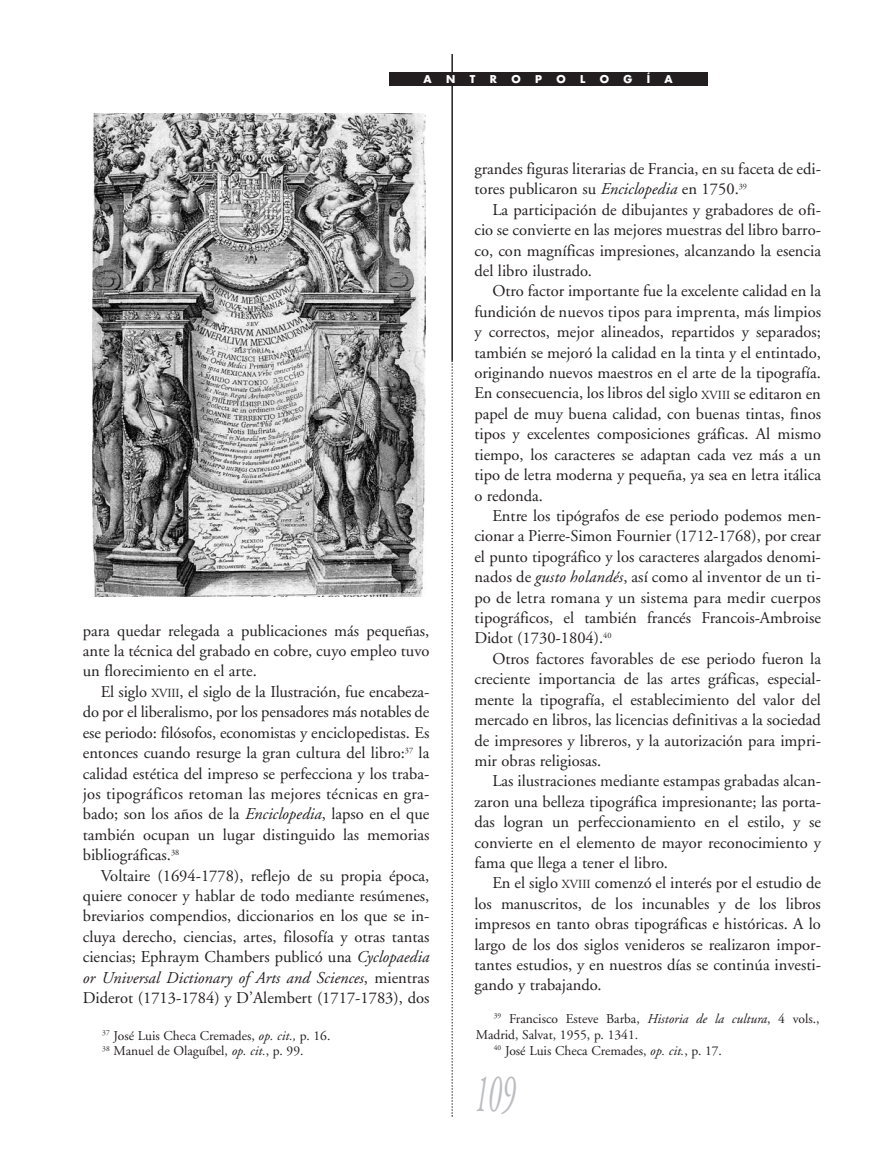
<style>
.page{position:relative;width:893px;height:1170px;background:#fff}
.page>*{position:absolute;margin:0;border:0;box-sizing:border-box;transform-origin:0 0}
.t1{font:italic 54px "Adobe Garamond";color:#bcbdc0;scale:.5 1}
.t2{font:16.5px/20.4px "Adobe Garamond";color:#231f20;text-align:justify}
.t3{font:13.5px/15.9px "Adobe Garamond";color:#231f20}
.t4{font:700 10.5px "Futura";color:#fff}
.s1{font-size:12.3px}
.s2{font-style:italic}
</style>
<div class="page">
<hr style="left:451px;top:54px;width:2px;height:306px;background:#231f20">
<svg style="left:451px;top:360px;width:2px;height:756px"></svg>
<img style="left:92px;top:114px;width:333px;height:482px">
<div style="left:389px;top:72px;width:318px;height:14px;background:#231f20"></div>
<p class="t4" style="left:424px;top:74px;width:10px">A</p>
<p class="t4" style="left:446px;top:74px;width:11px">N</p>
<p class="t4" style="left:470px;top:74px;width:7px">T</p>
<p class="t4" style="left:490px;top:74px;width:9px">R</p>
<p class="t4" style="left:511px;top:74px;width:11px">O</p>
<p class="t4" style="left:535px;top:74px;width:8px">P</p>
<p class="t4" style="left:556px;top:74px;width:11px">O</p>
<p class="t4" style="left:580px;top:74px;width:7px">L</p>
<p class="t4" style="left:600px;top:74px;width:11px">O</p>
<p class="t4" style="left:623px;top:74px;width:10px">G</p>
<p class="t4" style="left:647px;top:74px;width:5px">Í</p>
<p class="t4" style="left:664px;top:74px;width:10px">A</p>
<p class="t2" style="left:83px;top:621px;width:348px">para quedar relegada a publicaciones más pequeñas, ante la técnica del grabado en cobre, cuyo empleo tuvo un florecimiento en el arte.</p>
<p class="t2" style="left:83px;top:683px;width:348px;text-indent:18px">El siglo <span class="s1">XVIII</span>, el siglo de la Ilustración, fue encabeza&shy;do por el liberalismo, por los pensadores más notables de ese periodo: filósofos, economistas y enciclopedistas. Es entonces cuando resurge la gran cultura del libro:<sup>37</sup> la calidad estética del impreso se perfecciona y los traba&shy;jos tipográficos retoman las mejores técnicas en gra&shy;bado; son los años de la <span class="s2">Enciclopedia</span>, lapso en el que también ocupan un lugar distinguido las memorias bibliográficas.<sup>38</sup></p>
<p class="t2" style="left:83px;top:866px;width:348px;text-indent:18px">Voltaire (1694-1778), reflejo de su propia época, quiere conocer y hablar de todo mediante resúmenes, breviarios compendios, diccionarios en los que se in&shy;cluya derecho, ciencias, artes, filosofía y otras tantas ciencias; Ephraym Chambers publicó una <span class="s2">Cyclopaedia or Universal Dictionary of Arts and Sciences</span>, mientras Diderot (1713-1784) y D’Alembert (1717-1783), dos</p>
<p class="t3" style="left:102px;top:1028px;width:230px"><sup>37</sup> José Luis Checa Cremades, <span class="s2">op. cit.,</span> p. 16.<br><sup>38</sup> Manuel de Olaguíbel, <span class="s2">op. cit.</span>, p. 99.</p>
<p class="t2" style="left:474px;top:160px;width:348px">grandes figuras literarias de Francia, en su faceta de edi&shy;tores publicaron su <span class="s2">Enciclopedia</span> en 1750.<sup>39</sup></p>
<p class="t2" style="left:474px;top:201px;width:348px;text-indent:18px">La participación de dibujantes y grabadores de ofi&shy;cio se convierte en las mejores muestras del libro barro&shy;co, con magníficas impresiones, alcanzando la esencia del libro ilustrado.</p>
<p class="t2" style="left:474px;top:282px;width:348px;text-indent:18px">Otro factor importante fue la excelente calidad en la fundición de nuevos tipos para imprenta, más limpios y correctos, mejor alineados, repartidos y separados; también se mejoró la calidad en la tinta y el entintado, originando nuevos maestros en el arte de la tipografía.<br>En consecuencia, los libros del siglo <span class="s1">XVIII</span> se editaron en papel de muy buena calidad, con buenas tintas, finos tipos y excelentes composiciones gráficas. Al mismo tiempo, los caracteres se adaptan cada vez más a un tipo de letra moderna y pequeña, ya sea en letra itálica o redonda.</p>
<p class="t2" style="left:474px;top:507px;width:348px;text-indent:18px">Entre los tipógrafos de ese periodo podemos men&shy;cionar a Pierre-Simon Fournier (1712-1768), por crear el punto tipográfico y los caracteres alargados denomi&shy;nados de <span class="s2">gusto holandés</span>, así como al inventor de un ti&shy;po de letra romana y un sistema para medir cuerpos tipográficos, el también francés Francois-Ambroise Didot (1730-1804).<sup>40</sup></p>
<p class="t2" style="left:474px;top:649px;width:348px;text-indent:18px">Otros factores favorables de ese periodo fueron la creciente importancia de las artes gráficas, especial&shy;mente la tipografía, el establecimiento del valor del mercado en libros, las licencias definitivas a la sociedad de impresores y libreros, y la autorización para impri&shy;mir obras religiosas.</p>
<p class="t2" style="left:474px;top:772px;width:348px;text-indent:18px">Las ilustraciones mediante estampas grabadas alcan&shy;zaron una belleza tipográfica impresionante; las porta&shy;das logran un perfeccionamiento en el estilo, y se convierte en el elemento de mayor reconocimiento y fama que llega a tener el libro.</p>
<p class="t2" style="left:474px;top:874px;width:348px;text-indent:18px">En el siglo <span class="s1">XVIII</span> comenzó el interés por el estudio de los manuscritos, de los incunables y de los libros impresos en tanto obras tipográficas e históricas. A lo largo de los dos siglos venideros se realizaron impor&shy;tantes estudios, y en nuestros días se continúa investi&shy;gando y trabajando.</p>
<p class="t3" style="left:494px;top:1011px;width:327px"><sup>39</sup> Francisco Esteve Barba, <span class="s2">Historia de la cultura</span>, 4 vols.,</p>
<p class="t3" style="left:476px;top:1027px;width:164px">Madrid, Salvat, 1955, p. 1341.</p>
<p class="t3" style="left:494px;top:1043px;width:230px"><sup>40</sup> José Luis Checa Cremades, <span class="s2">op. cit.</span>, p. 17.</p>
<h1 class="t1" style="left:474px;top:1071px;width:82px">109</h1>
</div>
